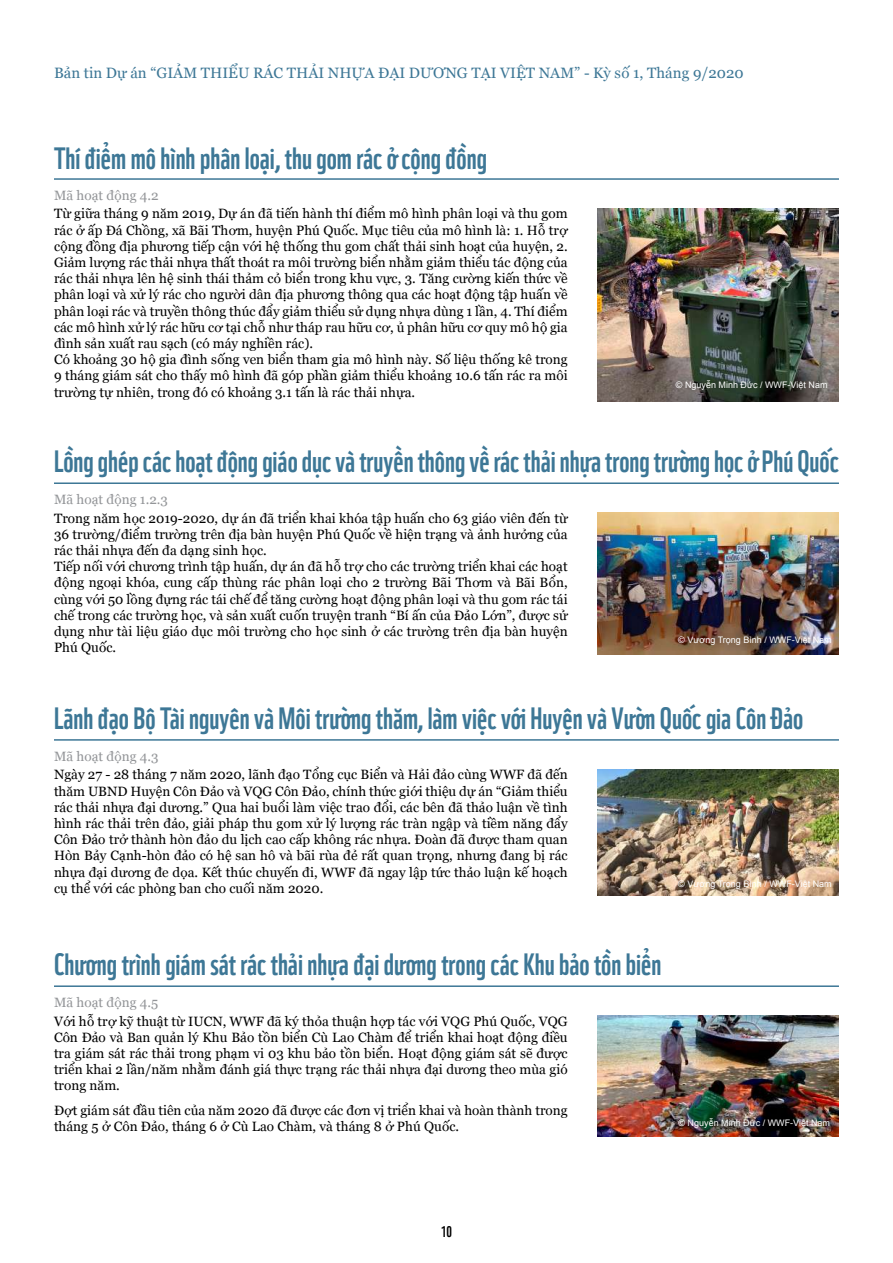
<style>
.page{position:relative;width:893px;height:1263px;background:#fff}
.page>*{position:absolute;margin:0;border:0;box-sizing:border-box;transform-origin:0 0}
.t1{font:30px "WWF Vietnam";color:#3d7796}
.t2{font:15px "Georgia";color:#3d7796}
.t3{font:15px "WWF Vietnam";color:#000}
.t4{font:13.5px/16.2px "Georgia";color:#000}
.t5{font:13.5px "Georgia";color:#939598}
.t6{font:9px "Arial";color:#fff}
</style>
<div class="page">
<hr style="left:892px;top:762px;width:1px;height:204px;background:#3d7796">
<hr style="left:54px;top:178px;width:785px;height:2px;background:#3d7796">
<hr style="left:54px;top:482px;width:785px;height:2px;background:#3d7796">
<hr style="left:54px;top:739px;width:785px;height:2px;background:#3d7796">
<hr style="left:54px;top:985px;width:785px;height:2px;background:#3d7796">
<img style="left:597px;top:208px;width:242px;height:194px">
<img style="left:597px;top:1015px;width:242px;height:121px">
<img style="left:597px;top:512px;width:242px;height:143px">
<img style="left:597px;top:769px;width:242px;height:126px">
<p class="t2" style="left:54px;top:62px;width:691px">Bản tin Dự án “GIẢM THIỂU RÁC THẢI NHỰA ĐẠI DƯƠNG TẠI VIỆT NAM” - Kỳ số 1, Tháng 9/2020</p>
<h1 class="t1" style="left:54px;top:134px;width:434px">Thí điểm mô hình phân loại, thu gom rác ở cộng đồng</h1>
<p class="t5" style="left:54px;top:186px;width:106px">Mã hoạt động 4.2</p>
<p class="t4" style="left:54px;top:205px;width:515px">Từ giữa tháng 9 năm 2019, Dự án đã tiến hành thí điểm mô hình phân loại và thu gom rác ở ấp Đá Chồng, xã Bãi Thơm, huyện Phú Quốc. Mục tiêu của mô hình là: 1. Hỗ trợ cộng đồng địa phương tiếp cận với hệ thống thu gom chất thải sinh hoạt của huyện, 2.<br>Giảm lượng rác thải nhựa thất thoát ra môi trường biển nhằm giảm thiểu tác động của rác thải nhựa lên hệ sinh thái thảm cỏ biển trong khu vực, 3. Tăng cường kiến thức về phân loại và xử lý rác cho người dân địa phương thông qua các hoạt động tập huấn về phân loại rác và truyền thông thúc đẩy giảm thiểu sử dụng nhựa dùng 1 lần, 4. Thí điểm các mô hình xử lý rác hữu cơ tại chỗ như tháp rau hữu cơ, ủ phân hữu cơ quy mô hộ gia đình sản xuất rau sạch (có máy nghiền rác).<br>Có khoảng 30 hộ gia đình sống ven biển tham gia mô hình này. Số liệu thống kê trong 9 tháng giám sát cho thấy mô hình đã góp phần giảm thiểu khoảng 10.6 tấn rác ra môi trường tự nhiên, trong đó có khoảng 3.1 tấn là rác thải nhựa.</p>
<p class="t6" style="left:676px;top:379px;width:153px">© Nguyễn Minh Đức / WWF-Việt Nam</p>
<h1 class="t1" style="left:54px;top:438px;width:786px">Lồng ghép các hoạt động giáo dục và truyền thông về rác thải nhựa trong trường học ở Phú Quốc</h1>
<p class="t5" style="left:54px;top:490px;width:115px">Mã hoạt động 1.2.3</p>
<p class="t4" style="left:54px;top:509px;width:515px">Trong năm học 2019-2020, dự án đã triển khai khóa tập huấn cho 63 giáo viên đến từ 36 trường/điểm trường trên địa bàn huyện Phú Quốc về hiện trạng và ảnh hưởng của rác thải nhựa đến đa dạng sinh học.<br>Tiếp nối với chương trình tập huấn, dự án đã hỗ trợ cho các trường triển khai các hoạt động ngoại khóa, cung cấp thùng rác phân loại cho 2 trường Bãi Thơm và Bãi Bổn, cùng với 50 lồng đựng rác tái chế để tăng cường hoạt động phân loại và thu gom rác tái chế trong các trường học, và sản xuất cuốn truyện tranh “Bí ấn của Đảo Lớn”, được sử dụng như tài liệu giáo dục môi trường cho học sinh ở các trường trên địa bàn huyện Phú Quốc.</p>
<p class="t6" style="left:678px;top:634px;width:155px">© Vương Trọng Bình / WWF-Việt Nam</p>
<h1 class="t1" style="left:54px;top:695px;width:751px">Lãnh đạo Bộ Tài nguyên và Môi trường thăm, làm việc với Huyện và Vườn Quốc gia Côn Đảo</h1>
<p class="t5" style="left:54px;top:746px;width:106px">Mã hoạt động 4.3</p>
<p class="t4" style="left:54px;top:766px;width:515px;text-align:justify">Ngày 27 - 28 tháng 7 năm 2020, lãnh đạo Tổng cục Biển và Hải đảo cùng WWF đã đến thăm UBND Huyện Côn Đảo và VQG Côn Đảo, chính thức giới thiệu dự án “Giảm thiểu rác thải nhựa đại dương.” Qua hai buổi làm việc trao đổi, các bên đã thảo luận về tình hình rác thải trên đảo, giải pháp thu gom xử lý lượng rác tràn ngập và tiềm năng đẩy Côn Đảo trở thành hòn đảo du lịch cao cấp không rác nhựa. Đoàn đã được tham quan Hòn Bảy Cạnh-hòn đảo có hệ san hô và bãi rùa đẻ rất quan trọng, nhưng đang bị rác nhựa đại dương đe dọa. Kết thúc chuyến đi, WWF đã ngay lập tức thảo luận kế hoạch cụ thể với các phòng ban cho cuối năm 2020.</p>
<p class="t6" style="left:678px;top:877px;width:155px">© Vương Trọng Bình / WWF-Việt Nam</p>
<h1 class="t1" style="left:54px;top:940px;width:609px">Chương trình giám sát rác thải nhựa đại dương trong các Khu bảo tồn biển</h1>
<p class="t5" style="left:54px;top:993px;width:106px">Mã hoạt động 4.5</p>
<p class="t4" style="left:54px;top:1012px;width:515px;text-align:justify">Với hỗ trợ kỹ thuật từ IUCN, WWF đã ký thỏa thuận hợp tác với VQG Phú Quốc, VQG Côn Đảo và Ban quản lý Khu Bảo tồn biển Cù Lao Chàm để triển khai hoạt động điều tra giám sát rác thải trong phạm vi 03 khu bảo tồn biển. Hoạt động giám sát sẽ được triển khai 2 lần/năm nhằm đánh giá thực trạng rác thải nhựa đại dương theo mùa gió trong năm.</p>
<p class="t4" style="left:54px;top:1102px;width:515px">Đợt giám sát đầu tiên của năm 2020 đã được các đơn vị triển khai và hoàn thành trong tháng 5 ở Côn Đảo, tháng 6 ở Cù Lao Chàm, và tháng 8 ở Phú Quốc.</p>
<p class="t6" style="left:678px;top:1117px;width:153px">© Nguyễn Minh Đức / WWF-Việt Nam</p>
<p class="t3" style="left:441px;top:1219px;width:13px">10</p>
</div>
